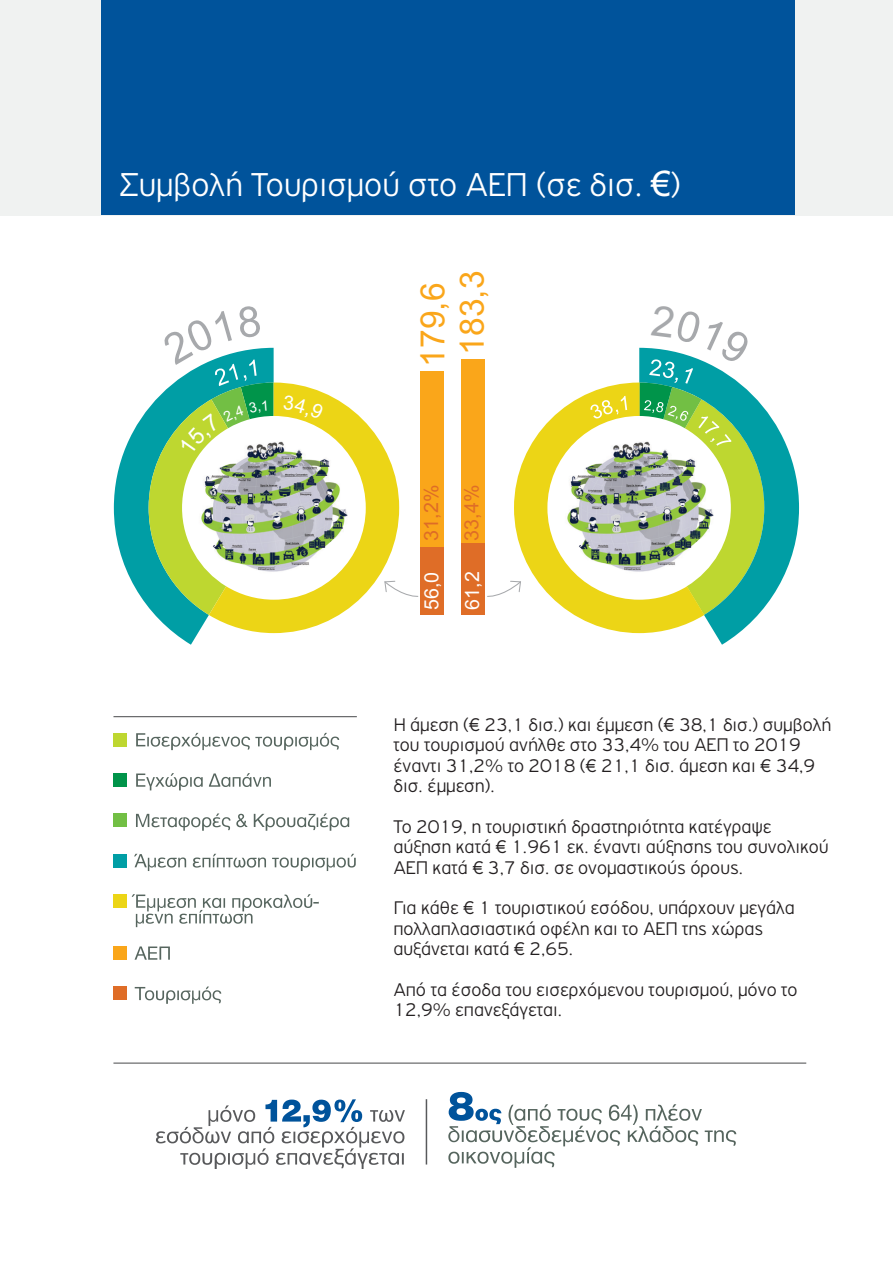
<style>
.page{position:relative;width:893px;height:1263px;background:#fff}
.page>*{position:absolute;margin:0;border:0;box-sizing:border-box;transform-origin:0 0}
.t1{font:300 35.25px "PF Highway Gothic";color:#fff}
.t2{font:33.6px/39.5px "Arial";color:#faa61a;text-align:center}
.t3{font:19.65px/40.5px "Arial";color:#fff}
.t4{font:19.65px "Arial";color:#de6c27}
.t5{font:19.65px "Arial";color:#df6d27}
.t6{font:300 19.5px/20.4px "PF Highway Gothic";color:#231f20}
.s1{font-family:"Arial";font-weight:400}
</style>
<div class="page">
<div style="left:0;top:0;width:893px;height:216px;background:#f0f2f1"></div>
<div style="left:101px;top:0;width:693px;height:214px;background:#00539b"></div>
<svg style="left:114px;top:408px;width:160px;height:237px;fill:#009ea5"></svg>
<svg style="left:209px;top:383px;width:190px;height:250px;fill:#ecd516"></svg>
<div style="left:461px;top:360px;width:23px;height:196px;background:#faa61a"></div>
<div style="left:420px;top:372px;width:24px;height:190px;background:#faa61a"></div>
<div style="left:420px;top:547px;width:24px;height:67px;background:#df6d27"></div>
<div style="left:461px;top:543px;width:23px;height:71px;background:#df6d27"></div>
<svg style="left:382px;top:631px;width:17px;height:2px"></svg>
<svg style="left:383px;top:580px;width:36px;height:18px"></svg>
<svg style="left:487px;top:580px;width:27px;height:17px"></svg>
<svg style="left:136px;top:733px;width:203px;height:17px"></svg>
<svg style="left:134px;top:854px;width:222px;height:17px"></svg>
<svg style="left:132px;top:894px;width:187px;height:33px"></svg>
<svg style="left:135px;top:986px;width:86px;height:18px"></svg>
<svg style="left:136px;top:813px;width:213px;height:18px"></svg>
<svg style="left:136px;top:773px;width:135px;height:17px"></svg>
<hr style="left:113px;top:716px;width:244px;height:1px;background:#58595b">
<img style="left:274px;top:435px;width:77px;height:140px">
<hr style="left:113px;top:1062px;width:693px;height:2px;background:#58595b">
<hr style="left:426px;top:1099px;width:1px;height:65px;background:#58595b">
<svg style="left:156px;top:1099px;width:249px;height:70px"></svg>
<svg style="left:448px;top:1092px;width:288px;height:76px"></svg>
<svg style="left:639px;top:408px;width:160px;height:237px;fill:#009ea5"></svg>
<svg style="left:514px;top:383px;width:190px;height:250px"></svg>
<svg style="left:590px;top:396px;width:37px;height:23px"></svg>
<div style="left:113px;top:733px;width:14px;height:13px;background:#bed730"></div>
<div style="left:113px;top:946px;width:14px;height:14px;background:#faa61a"></div>
<svg style="left:135px;top:946px;width:35px;height:14px"></svg>
<div style="left:113px;top:854px;width:14px;height:13px;background:#009ea5"></div>
<div style="left:113px;top:894px;width:14px;height:14px;background:#ecd516"></div>
<div style="left:113px;top:987px;width:14px;height:13px;background:#df6d27"></div>
<div style="left:113px;top:814px;width:14px;height:13px;background:#72bf44"></div>
<div style="left:113px;top:773px;width:14px;height:14px;background:#00944a"></div>
<svg style="left:639px;top:347px;width:125px;height:268px"></svg>
<svg style="left:149px;top:306px;width:125px;height:309px"></svg>
<svg style="left:283px;top:395px;width:41px;height:25px"></svg>
<h1 class="t1" style="left:119px;top:169px;width:563px">Συµβολή Τουρισµού στο ΑΕΠ (σε δισ. <span class="s1">€</span>)</h1>
<h2 class="t2" style="left:416px;top:367px;width:97px;rotate:-90deg">179,6<br>183,3</h2>
<p class="t4" style="left:424px;top:541px;width:57px;rotate:-90deg">31,2%</p>
<p class="t3" style="left:413px;top:610px;width:40px;rotate:-90deg">56,0<br>61,2</p>
<p class="t5" style="left:464px;top:541px;width:57px;rotate:-90deg">33,4%</p>
<p class="t6" style="left:393px;top:715px;width:439px">Η άµεση (€ 23,1 δισ.) και έµµεση (€ 38,1 δισ.) συµβολή του τουρισµού ανήλθε στο 33,4% του ΑΕΠ το 2019 έναντι 31,2% το 2018 (€ 21,1 δισ. άµεση και € 34,9 δισ. έµµεση).</p>
<p class="t6" style="left:393px;top:817px;width:437px">Το 2019, η τουριστική δραστηριότητα κατέγραψε αύξηση κατά € 1.961 εκ. έναντι αύξησης του συνολικού<br>ΑΕΠ κατά € 3,7 δισ. σε ονοµαστικούς όρους.</p>
<p class="t6" style="left:393px;top:899px;width:403px">Για κάθε € 1 τουριστικού εσόδου, υπάρχουν µεγάλα πολλαπλασιαστικά οφέλη και το ΑΕΠ της χώρας αυξάνεται κατά € 2,65.</p>
<p class="t6" style="left:393px;top:980px;width:406px">Από τα έσοδα του εισερχόµενου τουρισµού, µόνο το<br>12,9% επανεξάγεται.</p>
</div>
